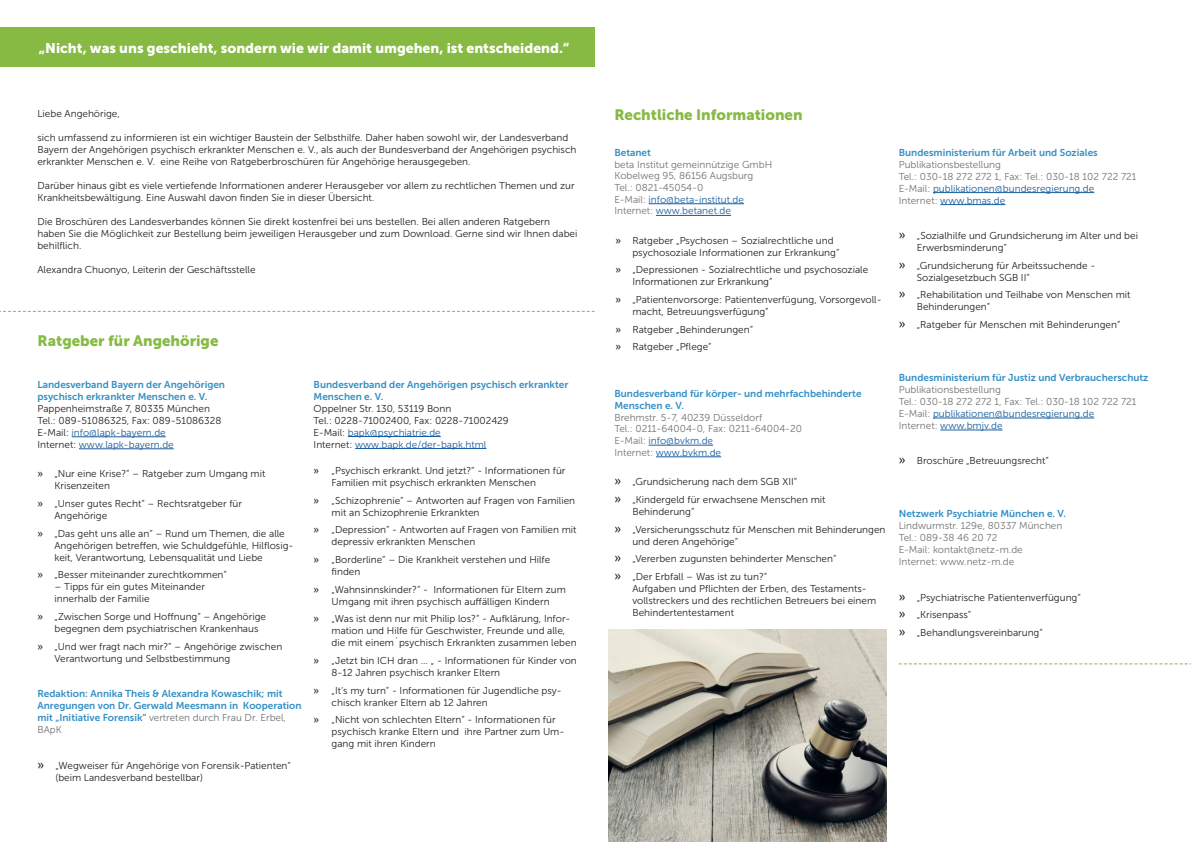
<style>
.page{position:relative;width:1191px;height:842px;background:#fff}
.page>*{position:absolute;margin:0;border:0;box-sizing:border-box;transform-origin:0 0}
.t1{font:15px "Museo Sans 900";color:#86ba42}
.t2{font:14px "Museo Sans 900";color:#fff}
.t3{font:10px/12px "Museo Sans 300";color:#231f20}
.t4{font:10px/12px "Museo Sans 300";color:#717275}
.t5{font:10px/12px "Museo Sans 700";color:#3590c5}
.s1{color:#175d9e}
.s2{font-family:"Fira Sans"}
.s3{font-family:"Museo Sans 700";color:#3590c5}
.s4{font-family:"Fira Sans";font-size:12px}
</style>
<div class="page">
<hr style="left:72px;top:436px;width:94px;height:1px;background:#175d9e">
<hr style="left:79px;top:448px;width:95px;height:1px;background:#175d9e">
<hr style="left:348px;top:436px;width:93px;height:1px;background:#175d9e">
<hr style="left:355px;top:448px;width:131px;height:1px;background:#175d9e">
<hr style="left:648px;top:203px;width:96px;height:1px;background:#175d9e">
<hr style="left:656px;top:215px;width:75px;height:1px;background:#175d9e">
<hr style="left:648px;top:445px;width:65px;height:1px;background:#175d9e">
<hr style="left:656px;top:457px;width:65px;height:1px;background:#175d9e">
<hr style="left:933px;top:192px;width:161px;height:1px;background:#175d9e">
<hr style="left:940px;top:204px;width:65px;height:1px;background:#175d9e">
<hr style="left:933px;top:418px;width:161px;height:1px;background:#175d9e">
<hr style="left:940px;top:430px;width:62px;height:1px;background:#175d9e">
<div style="left:0;top:28px;width:594px;height:39px;background:#86ba42"></div>
<img style="left:609px;top:629px;width:277px;height:213px">
<svg style="left:0;top:311px;width:594px;height:1px"></svg>
<svg style="left:898px;top:663px;width:293px;height:1px"></svg>
<h2 class="t2" style="left:39px;top:40px;width:532px">„Nicht, was uns geschieht, sondern wie wir damit umgehen, ist entscheidend.“</h2>
<p class="t3" style="left:37px;top:107px;width:84px">Liebe Angehörige,</p>
<p class="t3" style="left:37px;top:131px;width:540px">sich umfassend zu informieren ist ein wichtiger Baustein der Selbsthilfe. Daher haben sowohl wir, der Landesverband<br>Bayern der Angehörigen psychisch erkrankter Menschen e. V., als auch der Bundesverband der Angehörigen psychisch erkrankter Menschen e. V. eine Reihe von Ratgeberbroschüren für Angehörige herausgegeben.</p>
<p class="t3" style="left:37px;top:179px;width:539px">Darüber hinaus gibt es viele vertiefende Informationen anderer Herausgeber vor allem zu rechtlichen Themen und zur<br>Krankheitsbewältigung. Eine Auswahl davon finden Sie in dieser Übersicht.</p>
<p class="t3" style="left:37px;top:215px;width:541px">Die Broschüren des Landesverbandes können Sie direkt kostenfrei bei uns bestellen. Bei allen anderen Ratgebern haben Sie die Möglichkeit zur Bestellung beim jeweiligen Herausgeber und zum Download. Gerne sind wir Ihnen dabei behilflich.</p>
<p class="t3" style="left:37px;top:263px;width:220px">Alexandra Chuonyo, Leiterin der Geschäftsstelle</p>
<h1 class="t1" style="left:37px;top:332px;width:183px">Ratgeber für Angehörige</h1>
<p class="t5" style="left:37px;top:378px;width:189px">Landesverband Bayern der Angehörigen psychisch erkrankter Menschen e. V.</p>
<p class="t3" style="left:37px;top:402px;width:186px">Pappenheimstraße 7, 80335 München Tel.: 089-51086325, Fax: 089-51086328<br>E-Mail: <span class="s1">info@lapk-bayern.de<br></span>Internet: <span class="s1">www.lapk-bayern.de</span></p>
<p class="t3" style="left:54px;top:468px;width:212px;text-indent:-17px"><span class="s2">»</span> „Nur eine Krise?“ – Ratgeber zum Umgang mit<br>Krisenzeiten</p>
<p class="t3" style="left:54px;top:498px;width:189px;text-indent:-17px"><span class="s2">»</span> „Unser gutes Recht“ – Rechtsratgeber für<br>Angehörige</p>
<p class="t3" style="left:54px;top:527px;width:240px;text-indent:-17px"><span class="s2">»</span> „Das geht uns alle an“ – Rund um Themen, die alle<br>Angehörigen betreffen, wie Schuldgefühle, Hilflosig&shy;keit, Verantwortung, Lebensqualität und Liebe</p>
<p class="t3" style="left:37px;top:569px;width:191px"><span class="s2">»</span> „Besser miteinander zurechtkommen“</p>
<p class="t3" style="left:54px;top:581px;width:152px">– Tipps für ein gutes Miteinander innerhalb der Familie</p>
<p class="t3" style="left:54px;top:611px;width:213px;text-indent:-17px"><span class="s2">»</span> „Zwischen Sorge und Hoffnung“ – Angehörige begegnen dem psychiatrischen Krankenhaus</p>
<p class="t3" style="left:54px;top:640px;width:229px;text-indent:-17px"><span class="s2">»</span> „Und wer fragt nach mir?“ – Angehörige zwischen<br>Verantwortung und Selbstbestimmung</p>
<p class="t5" style="left:37px;top:688px;width:266px">Redaktion: Annika Theis &amp; Alexandra Kowaschik; mit<br>Anregungen von Dr. Gerwald Meesmann in Kooperation</p>
<p class="t4" style="left:37px;top:712px;width:250px"><span class="s3">mit „Initiative Forensik“</span> vertreten durch Frau Dr. Erbel,<br>BApK</p>
<p class="t3" style="left:55px;top:759px;width:237px;text-indent:-18px"><span class="s4">»</span> „Wegweiser für Angehörige von Forensik-Patienten“ (beim Landesverband bestellbar)</p>
<p class="t5" style="left:313px;top:378px;width:256px">Bundesverband der Angehörigen psychisch erkrankter<br>Menschen e. V.</p>
<p class="t3" style="left:313px;top:402px;width:197px">Oppelner Str. 130, 53119 Bonn<br>Tel.: 0228-71002400, Fax: 0228-71002429<br>E-Mail: <span class="s1">bapk@psychiatrie.de<br></span>Internet: <span class="s1">www.bapk.de/der-bapk.html</span></p>
<p class="t3" style="left:331px;top:464px;width:235px;text-indent:-18px"><span class="s2">»</span> „Psychisch erkrankt. Und jetzt?“ - Informationen für<br>Familien mit psychisch erkrankten Menschen</p>
<p class="t3" style="left:331px;top:494px;width:245px;text-indent:-18px"><span class="s2">»</span> „Schizophrenie“ – Antworten auf Fragen von Familien mit an Schizophrenie Erkrankten</p>
<p class="t3" style="left:331px;top:524px;width:246px;text-indent:-18px"><span class="s2">»</span> „Depression“ - Antworten auf Fragen von Familien mit depressiv erkrankten Menschen</p>
<p class="t3" style="left:331px;top:553px;width:220px;text-indent:-18px"><span class="s2">»</span> „Borderline“ – Die Krankheit verstehen und Hilfe finden</p>
<p class="t3" style="left:313px;top:583px;width:254px;text-align:center"><span class="s2">»</span> „Wahnsinnskinder?“ - Informationen für Eltern zum<br>Umgang mit ihren psychisch auffälligen Kindern</p>
<p class="t3" style="left:331px;top:613px;width:246px;text-indent:-18px"><span class="s2">»</span> „Was ist denn nur mit Philip los?“ - Aufklärung, Infor&shy;mation und Hilfe für Geschwister, Freunde und alle, die mit einem´psychisch Erkrankten zusammen leben</p>
<p class="t3" style="left:331px;top:654px;width:247px;text-indent:-18px"><span class="s2">»</span> „Jetzt bin ICH dran ... „ - Informationen für Kinder von<br>8-12 Jahren psychisch kranker Eltern</p>
<p class="t3" style="left:331px;top:684px;width:232px;text-indent:-18px"><span class="s2">»</span> „It‘s my turn“ - Informationen für Jugendliche psy&shy;chisch kranker Eltern ab 12 Jahren</p>
<p class="t3" style="left:331px;top:714px;width:234px;text-indent:-18px"><span class="s2">»</span> „Nicht von schlechten Eltern“ - Informationen für psychisch kranke Eltern und ihre Partner zum Um&shy;gang mit ihren Kindern</p>
<h1 class="t1" style="left:614px;top:107px;width:190px">Rechtliche Informationen</h1>
<p class="t5" style="left:614px;top:147px;width:38px">Betanet</p>
<p class="t4" style="left:614px;top:159px;width:159px;line-height:11.7px">beta Institut gemeinnützige GmbH<br>Kobelweg 95, 86156 Augsburg<br>Tel.: 0821-45054-0<br>E-Mail: <span class="s1">info@beta-institut.de<br></span>Internet: <span class="s1">www.betanet.de</span></p>
<p class="t3" style="left:632px;top:234px;width:208px;text-indent:-17px"><span class="s2">»</span> Ratgeber „Psychosen – Sozialrechtliche und psychosoziale Informationen zur Erkrankung“</p>
<p class="t3" style="left:632px;top:264px;width:237px;text-indent:-17px"><span class="s2">»</span> „Depressionen - Sozialrechtliche und psychosoziale<br>Informationen zur Erkrankung“</p>
<p class="t3" style="left:632px;top:294px;width:251px;text-indent:-17px"><span class="s2">»</span> „Patientenvorsorge: Patientenverfügung, Vorsorgevoll&shy;macht, Betreuungsverfügung“</p>
<p class="t3" style="left:615px;top:321px;width:139px;line-height:17.7px"><span class="s2">»</span> Ratgeber „Behinderungen“ <span class="s2">»</span> Ratgeber „Pflege“</p>
<p class="t5" style="left:614px;top:388px;width:249px;line-height:11.7px">Bundesverband für körper- und mehrfachbehinderte<br>Menschen e. V.</p>
<p class="t4" style="left:614px;top:412px;width:189px;line-height:11.7px">Brehmstr. 5-7, 40239 Düsseldorf<br>Tel.: 0211-64004-0, Fax: 0211-64004-20<br>E-Mail: <span class="s1">info@bvkm.de<br></span>Internet: <span class="s1">www.bvkm.de</span></p>
<p class="t3" style="left:614px;top:473px;width:213px;line-height:17.7px"><span class="s4">»</span> „Grundsicherung nach dem SGB XII“<br><span class="s4">»</span> „Kindergeld für erwachsene Menschen mit</p>
<p class="t3" style="left:614px;top:503px;width:273px;line-height:17.7px;text-indent:18px">Behinderung“<br><span class="s4">»</span> „Versicherungsschutz für Menschen mit Behinderungen</p>
<p class="t3" style="left:614px;top:532px;width:223px;line-height:17.7px;text-indent:18px">und deren Angehörige“<br><span class="s4">»</span> „Vererben zugunsten behinderter Menschen“ <span class="s4">»</span> „Der Erbfall – Was ist zu tun?“</p>
<p class="t3" style="left:632px;top:582px;width:245px">Aufgaben und Pflichten der Erben, des Testaments&shy;vollstreckers und des rechtlichen Betreuers bei einem<br>Behindertentestament</p>
<p class="t5" style="left:898px;top:146px;width:200px">Bundesministerium für Arbeit und Soziales</p>
<p class="t4" style="left:898px;top:158px;width:239px">Publikationsbestellung<br>Tel.: 030-18 272 272 1, Fax: Tel.: 030-18 102 722 721<br>E-Mail: <span class="s1">publikationen@bundesregierung.de<br></span>Internet: <span class="s1">www.bmas.de</span></p>
<p class="t3" style="left:916px;top:230px;width:223px;text-indent:-18px"><span class="s4">»</span> „Sozialhilfe und Grundsicherung im Alter und bei<br>Erwerbsminderung“</p>
<p class="t3" style="left:916px;top:259px;width:180px;text-indent:-18px"><span class="s4">»</span> „Grundsicherung für Arbeitssuchende -<br>Sozialgesetzbuch SGB II“</p>
<p class="t3" style="left:916px;top:289px;width:215px;text-indent:-18px"><span class="s4">»</span> „Rehabilitation und Teilhabe von Menschen mit<br>Behinderungen“</p>
<p class="t3" style="left:898px;top:319px;width:223px"><span class="s4">»</span> „Ratgeber für Menschen mit Behinderungen“</p>
<p class="t5" style="left:898px;top:371px;width:251px">Bundesministerium für Justiz und Verbraucherschutz</p>
<p class="t4" style="left:898px;top:384px;width:239px">Publikationsbestellung<br>Tel.: 030-18 272 272 1, Fax: Tel.: 030-18 102 722 721<br>E-Mail: <span class="s1">publikationen@bundesregierung.de<br></span>Internet: <span class="s1">www.bmjv.de</span></p>
<p class="t3" style="left:898px;top:455px;width:152px"><span class="s4">»</span> Broschüre „Betreuungsrecht“</p>
<p class="t5" style="left:898px;top:508px;width:169px">Netzwerk Psychiatrie München e. V.</p>
<p class="t4" style="left:898px;top:520px;width:165px">Lindwurmstr. 129e, 80337 München<br>Tel.: 089-38 46 20 72<br>E-Mail: kontakt@netz-m.de<br>Internet: www.netz-m.de</p>
<p class="t3" style="left:898px;top:588px;width:183px;line-height:17.7px"><span class="s4">»</span> „Psychiatrische Patientenverfügung“ <span class="s4">»</span> „Krisenpass“<br><span class="s4">»</span> „Behandlungsvereinbarung“</p>
</div>
